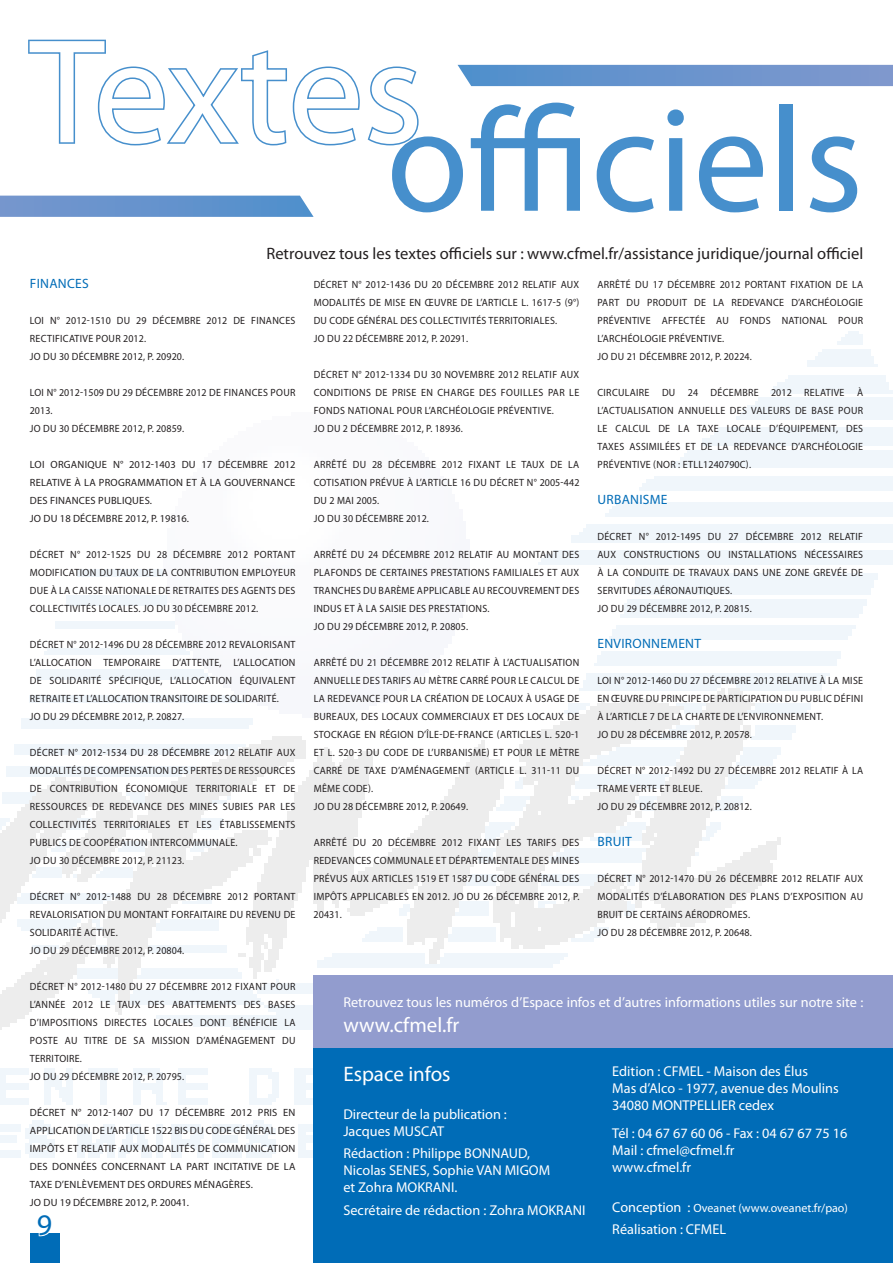
<style>
.page{position:relative;width:893px;height:1263px;background:#fff}
.page>*{position:absolute;margin:0;border:0;box-sizing:border-box;transform-origin:0 0}
.t1{font:150px "Myriad Pro";color:#468fcc}
.t2{font:150px "Myriad Pro";color:#fff}
.t3{font:30px "Myriad Pro";color:#006cb7}
.t4{font:21px "Myriad Pro";letter-spacing:.005em;color:#fff}
.t5{font:16.5px "Myriad Pro";color:#231f20}
.t6{font:14.25px/17.1px "Myriad Pro";color:#fff}
.t7{font:13.5px "Myriad Pro";letter-spacing:.02em;color:#006cb7}
.t8{font:12px "Myriad Pro";color:#fff}
.t9{font:10.5px/18px "Myriad Pro";letter-spacing:.03em;color:#231f20;scale:.95 1}
.t10{font:10.5px/18px "Myriad Pro";letter-spacing:.03em;color:#231f20}
.t11{font:10.5px "Myriad Pro";letter-spacing:.01em;color:#231f20;scale:.95 1}
.s1{font-size:14.25px}
</style>
<div class="page">
<img style="left:0;top:332px;width:893px;height:825px">
<div style="left:314px;top:975px;width:579px;height:110px;background:#929cce"></div>
<div style="left:30px;top:1233px;width:30px;height:30px;background:#006cb7"></div>
<svg style="left:38px;top:1233px;width:11px;height:4px"></svg>
<div style="left:314px;top:1048px;width:579px;height:215px;background:#006cb7"></div>
<svg style="left:28px;top:39px;width:391px;height:107px"></svg>
<svg style="left:0;top:196px;width:314px;height:21px;background:#6895ce"></svg>
<svg style="left:458px;top:65px;width:435px;height:21px;background:#6a95cd"></svg>
<h1 class="t2" style="left:30px;top:-1px;width:395px">TEXTES</h1>
<h1 class="t1" style="left:386px;top:68px;width:478px">OFFICIELS</h1>
<h3 class="t5" style="left:266px;top:243px;width:598px">RETROUVEZ TOUS LES TEXTES OFFICIELS SUR : WWW.CFMEL.FR/ASSISTANCE JURIDIQUE/JOURNAL OFFICIEL</h3>
<p class="t7" style="left:30px;top:275px;width:60px">FINANCES</p>
<p class="t9" style="left:30px;top:311px;width:281px">LOI N° 2012-1510 DU 29 DÉCEMBRE 2012 DE FINANCES<br>RECTIFICATIVE POUR 2012.<br>JO DU 30 DÉCEMBRE 2012, P. 20920.</p>
<p class="t9" style="left:30px;top:383px;width:281px">LOI N° 2012-1509 DU 29 DÉCEMBRE 2012 DE FINANCES POUR<br>2013.<br>JO DU 30 DÉCEMBRE 2012, P. 20859.</p>
<p class="t10" style="left:30px;top:455px;width:267px">LOI ORGANIQUE N° 2012-1403 DU 17 DÉCEMBRE 2012<br>RELATIVE À LA PROGRAMMATION ET À LA GOUVERNANCE DES FINANCES PUBLIQUES.<br>JO DU 18 DÉCEMBRE 2012, P. 19816.</p>
<p class="t9" style="left:30px;top:545px;width:281px;text-align:justify">DÉCRET N° 2012-1525 DU 28 DÉCEMBRE 2012 PORTANT MODIFICATION DU TAUX DE LA CONTRIBUTION EMPLOYEUR DUE À LA CAISSE NATIONALE DE RETRAITES DES AGENTS DES COLLECTIVITÉS LOCALES. JO DU 30 DÉCEMBRE 2012.</p>
<p class="t9" style="left:30px;top:635px;width:281px">DÉCRET N° 2012-1496 DU 28 DÉCEMBRE 2012 REVALORISANT L’ALLOCATION TEMPORAIRE D’ATTENTE, L’ALLOCATION DE SOLIDARITÉ SPÉCIFIQUE, L’ALLOCATION ÉQUIVALENT RETRAITE ET L’ALLOCATION TRANSITOIRE DE SOLIDARITÉ.<br>JO DU 29 DÉCEMBRE 2012, P. 20827.</p>
<p class="t9" style="left:30px;top:743px;width:281px">DÉCRET N° 2012-1534 DU 28 DÉCEMBRE 2012 RELATIF AUX MODALITÉS DE COMPENSATION DES PERTES DE RESSOURCES DE CONTRIBUTION ÉCONOMIQUE TERRITORIALE ET DE RESSOURCES DE REDEVANCE DES MINES SUBIES PAR LES COLLECTIVITÉS TERRITORIALES ET LES ÉTABLISSEMENTS PUBLICS DE COOPÉRATION INTERCOMMUNALE.<br>JO DU 30 DÉCEMBRE 2012, P. 21123.</p>
<p class="t9" style="left:30px;top:887px;width:281px">DÉCRET N° 2012-1488 DU 28 DÉCEMBRE 2012 PORTANT REVALORISATION DU MONTANT FORFAITAIRE DU REVENU DE SOLIDARITÉ ACTIVE.<br>JO DU 29 DÉCEMBRE 2012, P. 20804.</p>
<p class="t9" style="left:30px;top:977px;width:281px">DÉCRET N° 2012-1480 DU 27 DÉCEMBRE 2012 FIXANT POUR L’ANNÉE 2012 LE TAUX DES ABATTEMENTS DES BASES D’IMPOSITIONS DIRECTES LOCALES DONT BÉNÉFICIE LA POSTE AU TITRE DE SA MISSION D’AMÉNAGEMENT DU TERRITOIRE.<br>JO DU 29 DÉCEMBRE 2012, P. 20795.</p>
<p class="t10" style="left:30px;top:1103px;width:267px">DÉCRET N° 2012-1407 DU 17 DÉCEMBRE 2012 PRIS EN APPLICATION DE L’ARTICLE 1522 BIS DU CODE GÉNÉRAL DES IMPÔTS ET RELATIF AUX MODALITÉS DE COMMUNICATION DES DONNÉES CONCERNANT LA PART INCITATIVE DE LA TAXE D’ENLÈVEMENT DES ORDURES MÉNAGÈRES.<br>JO DU 19 DÉCEMBRE 2012, P. 20041.</p>
<h2 class="t3" style="left:37px;top:1206px;width:17px">9</h2>
<p class="t9" style="left:314px;top:275px;width:281px">DÉCRET N° 2012-1436 DU 20 DÉCEMBRE 2012 RELATIF AUX MODALITÉS DE MISE EN ŒUVRE DE L’ARTICLE L. 1617-5 (9°)<br>DU CODE GÉNÉRAL DES COLLECTIVITÉS TERRITORIALES.<br>JO DU 22 DÉCEMBRE 2012, P. 20291.</p>
<p class="t9" style="left:314px;top:365px;width:281px">DÉCRET N° 2012-1334 DU 30 NOVEMBRE 2012 RELATIF AUX CONDITIONS DE PRISE EN CHARGE DES FOUILLES PAR LE FONDS NATIONAL POUR L’ARCHÉOLOGIE PRÉVENTIVE.<br>JO DU 2 DÉCEMBRE 2012, P. 18936.</p>
<p class="t9" style="left:314px;top:455px;width:281px">ARRÊTÉ DU 28 DÉCEMBRE 2012 FIXANT LE TAUX DE LA COTISATION PRÉVUE À L’ARTICLE 16 DU DÉCRET N° 2005-442<br>DU 2 MAI 2005.<br>JO DU 30 DÉCEMBRE 2012.</p>
<p class="t9" style="left:314px;top:545px;width:281px">ARRÊTÉ DU 24 DÉCEMBRE 2012 RELATIF AU MONTANT DES PLAFONDS DE CERTAINES PRESTATIONS FAMILIALES ET AUX TRANCHES DU BARÈME APPLICABLE AU RECOUVREMENT DES INDUS ET À LA SAISIE DES PRESTATIONS.<br>JO DU 29 DÉCEMBRE 2012, P. 20805.</p>
<p class="t9" style="left:314px;top:653px;width:281px">ARRÊTÉ DU 21 DÉCEMBRE 2012 RELATIF À L’ACTUALISATION ANNUELLE DES TARIFS AU MÈTRE CARRÉ POUR LE CALCUL DE LA REDEVANCE POUR LA CRÉATION DE LOCAUX À USAGE DE BUREAUX, DES LOCAUX COMMERCIAUX ET DES LOCAUX DE STOCKAGE EN RÉGION D’ÎLE-DE-FRANCE (ARTICLES L. 520-1<br>ET L. 520-3 DU CODE DE L’URBANISME) ET POUR LE MÈTRE CARRÉ DE TAXE D’AMÉNAGEMENT (ARTICLE L. 311-11 DU MÊME CODE).<br>JO DU 28 DÉCEMBRE 2012, P. 20649.</p>
<p class="t9" style="left:314px;top:833px;width:281px;text-align:justify">ARRÊTÉ DU 20 DÉCEMBRE 2012 FIXANT LES TARIFS DES REDEVANCES COMMUNALE ET DÉPARTEMENTALE DES MINES PRÉVUS AUX ARTICLES 1519 ET 1587 DU CODE GÉNÉRAL DES IMPÔTS APPLICABLES EN 2012. JO DU 26 DÉCEMBRE 2012, P.<br>20431.</p>
<p class="t9" style="left:597px;top:275px;width:281px;text-align:justify">ARRÊTÉ DU 17 DÉCEMBRE 2012 PORTANT FIXATION DE LA PART DU PRODUIT DE LA REDEVANCE D’ARCHÉOLOGIE PRÉVENTIVE AFFECTÉE AU FONDS NATIONAL</p>
<p class="t9" style="left:838px;top:311px;width:28px">POUR</p>
<p class="t9" style="left:597px;top:329px;width:164px">L’ARCHÉOLOGIE PRÉVENTIVE.<br>JO DU 21 DÉCEMBRE 2012, P. 20224.</p>
<p class="t9" style="left:597px;top:383px;width:281px;text-align:justify">CIRCULAIRE DU 24 DÉCEMBRE 2012 RELATIVE À L’ACTUALISATION ANNUELLE DES VALEURS DE BASE POUR LE CALCUL DE LA TAXE LOCALE D’ÉQUIPEMENT, DES TAXES ASSIMILÉES ET DE LA REDEVANCE D’ARCHÉOLOGIE PRÉVENTIVE (NOR</p>
<p class="t11" style="left:678px;top:458px;width:78px">: ETLL1240790C).</p>
<p class="t7" style="left:597px;top:491px;width:71px">URBANISME</p>
<p class="t9" style="left:597px;top:527px;width:281px">DÉCRET N° 2012-1495 DU 27 DÉCEMBRE 2012 RELATIF AUX CONSTRUCTIONS OU INSTALLATIONS NÉCESSAIRES À LA CONDUITE DE TRAVAUX DANS UNE ZONE GREVÉE DE SERVITUDES AÉRONAUTIQUES.<br>JO DU 29 DÉCEMBRE 2012, P. 20815.</p>
<p class="t7" style="left:597px;top:635px;width:105px">ENVIRONNEMENT</p>
<p class="t9" style="left:597px;top:671px;width:281px">LOI N° 2012-1460 DU 27 DÉCEMBRE 2012 RELATIVE À LA MISE EN ŒUVRE DU PRINCIPE DE PARTICIPATION DU PUBLIC DÉFINI À L’ARTICLE 7 DE LA CHARTE DE L’ENVIRONNEMENT.<br>JO DU 28 DÉCEMBRE 2012, P. 20578.</p>
<p class="t9" style="left:597px;top:761px;width:281px">DÉCRET N° 2012-1492 DU 27 DÉCEMBRE 2012 RELATIF À LA<br>TRAME VERTE ET BLEUE.<br>JO DU 29 DÉCEMBRE 2012, P. 20812.</p>
<p class="t7" style="left:597px;top:833px;width:36px">BRUIT</p>
<p class="t9" style="left:597px;top:869px;width:281px">DÉCRET N° 2012-1470 DU 26 DÉCEMBRE 2012 RELATIF AUX MODALITÉS D’ÉLABORATION DES PLANS D’EXPOSITION AU BRUIT DE CERTAINS AÉRODROMES.<br>JO DU 28 DÉCEMBRE 2012, P. 20648.</p>
<h3 class="t6" style="left:343px;top:993px;width:521px">RETROUVEZ TOUS LES NUMÉROS D’ESPACE INFOS ET D’AUTRES INFORMATIONS UTILES SUR NOTRE SITE :</h3>
<h3 class="t4" style="left:343px;top:1012px;width:118px">WWW.CFMEL.FR</h3>
<h3 class="t4" style="left:343px;top:1061px;width:109px">ESPACE INFOS</h3>
<h3 class="t6" style="left:343px;top:1105px;width:165px">DIRECTEUR DE LA PUBLICATION :<br>JACQUES MUSCAT</h3>
<h3 class="t6" style="left:343px;top:1144px;width:131px">RÉDACTION : PHILIPPE BONNAUD</h3>
<h3 class="t6" style="left:527px;top:1144px;width:4px">,</h3>
<h3 class="t6" style="left:343px;top:1162px;width:55px">N ICOLAS SENES</h3>
<h3 class="t6" style="left:427px;top:1162px;width:59px">, SOPHIE VAN</h3>
<h3 class="t6" style="left:505px;top:1162px;width:10px">MIGOM</h3>
<h3 class="t6" style="left:343px;top:1179px;width:62px">ET ZOHRA MOKRANI</h3>
<h3 class="t6" style="left:343px;top:1176px;width:193px;line-height:22.5px;text-indent:111px">.<br>SECRÉTAIRE DE RÉDACTION : ZOHRA MOKRANI</h3>
<h3 class="t6" style="left:612px;top:1062px;width:228px;text-indent:85px">L - MAISON DES ÉLUS<br>MAS D’ALCO - 1977, AVENUE DES MOULINS<br>34080 MONTPE</h3>
<h3 class="t6" style="left:612px;top:1062px;width:61px">EDITION : CFME</h3>
<h3 class="t6" style="left:612px;top:1091px;width:237px;line-height:27.6px;text-indent:92px">LLIER CEDEX<br>TÉL : 04 67 67 60 06 - FAX : 04 67 67 75 16</h3>
<h3 class="t6" style="left:612px;top:1141px;width:124px">MAIL : CFMEL@CFMEL.FR<br>WWW.CFMEL.FR</h3>
<p class="t8" style="left:612px;top:1200px;width:237px"><span class="s1">CONCEPTION :</span> OVEANET (WWW.OVEANET.FR/PAO)</p>
<h3 class="t6" style="left:612px;top:1220px;width:83px">RÉALISATION : CFME</h3>
<h3 class="t6" style="left:719px;top:1220px;width:8px">L</h3>
</div>
